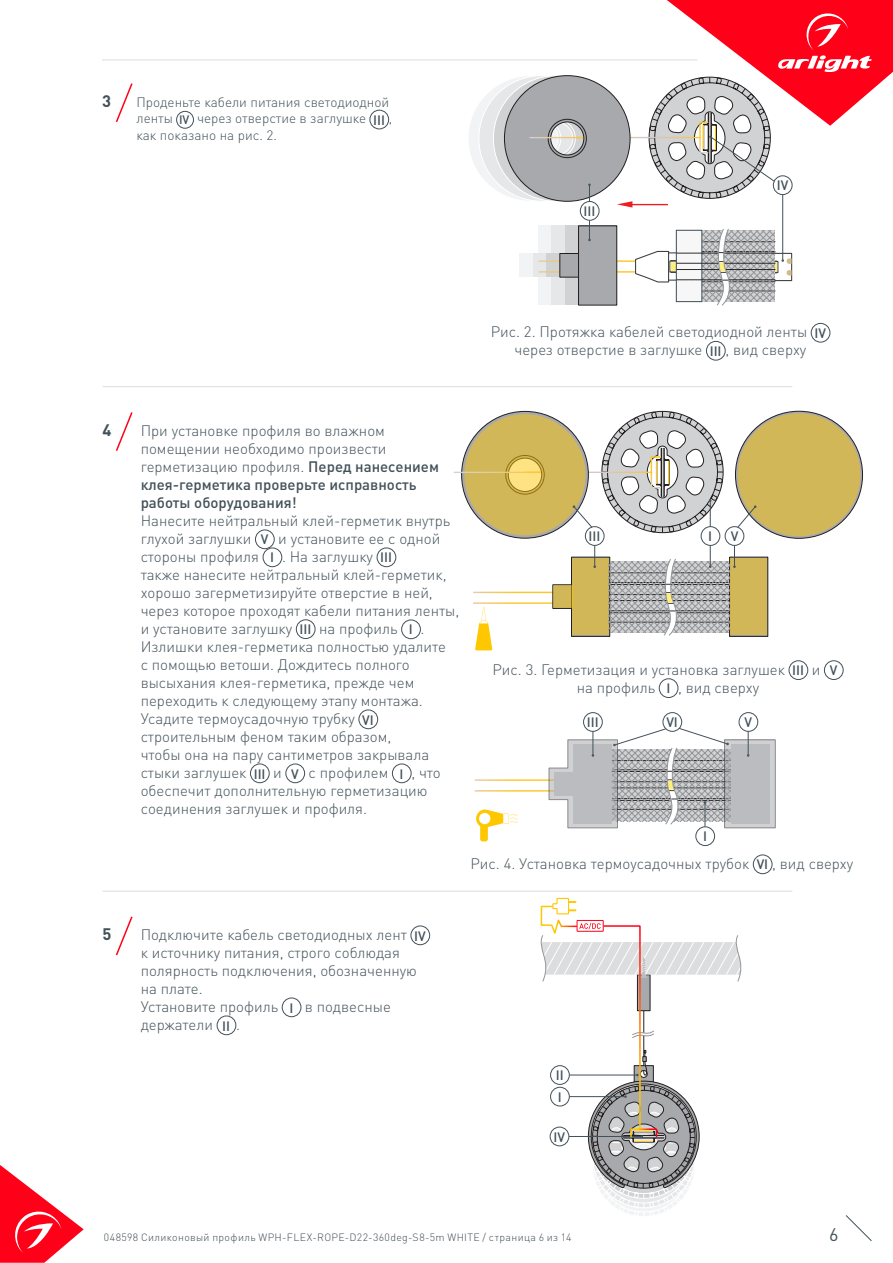
<style>
.page{position:relative;width:893px;height:1263px;background:#fff}
.page>*{position:absolute;margin:0;border:0;box-sizing:border-box;transform-origin:0 0}
.t1{font:18px "DIN Pro";color:#425159}
.t2{font:700 16.5px "DIN Pro";color:#425159}
.t3{font:300 15px/18px "DIN Pro";color:#425159}
.t4{font:300 13.5px/16.2px "DIN Pro";color:#425159}
.t5{font:500 13.5px "DIN Pro";color:#425159}
.t6{font:500 12.15px "DIN Pro";color:#425159}
.t7{font:300 10.5px "DIN Pro";letter-spacing:.035em;color:#404c52}
.s1{font-weight:500}
</style>
<div class="page">
<svg style="left:0;top:1165px;width:84px;height:98px"></svg>
<svg style="left:845px;top:1215px;width:27px;height:26px"></svg>
<hr style="left:102px;top:60px;width:595px;height:1px;background:#dcdddf">
<svg style="left:115px;top:916px;width:18px;height:40px"></svg>
<div style="left:411px;top:926px;width:19px;height:19px;border:1px solid #425159;border-radius:50%"></div>
<div style="left:282px;top:998px;width:19px;height:19px;border:1px solid #425159;border-radius:50%"></div>
<div style="left:217px;top:1016px;width:19px;height:19px;border:1px solid #425159;border-radius:50%"></div>
<hr style="left:102px;top:891px;width:690px;height:1px;background:#dcdddf">
<svg style="left:540px;top:897px;width:202px;height:319px"></svg>
<div style="left:630px;top:1128px;width:27px;height:9px;border:2px solid #fff"></div>
<div style="left:520px;top:253px;width:53px;height:24px;background:#f2f3f4"></div>
<div style="left:538px;top:226px;width:39px;height:79px;background:#f2f3f4"></div>
<div style="left:533px;top:253px;width:54px;height:24px;background:#e6e7e9"></div>
<div style="left:552px;top:226px;width:38px;height:79px;background:#e6e7e9"></div>
<div style="left:546px;top:253px;width:54px;height:24px;background:#d1d2d4"></div>
<div style="left:565px;top:226px;width:38px;height:79px;background:#d1d2d4"></div>
<hr style="left:538px;top:271px;width:99px;height:2px;background:#fff">
<hr style="left:538px;top:260px;width:97px;height:2px;background:#fff">
<div style="left:811px;top:323px;width:19px;height:19px;border:1px solid #425159;border-radius:50%"></div>
<div style="left:706px;top:341px;width:19px;height:19px;border:1px solid #425159;border-radius:50%"></div>
<div style="left:789px;top:660px;width:19px;height:20px;border:1px solid #425159;border-radius:50%"></div>
<div style="left:824px;top:660px;width:19px;height:20px;border:1px solid #425159;border-radius:50%"></div>
<div style="left:659px;top:678px;width:19px;height:20px;border:1px solid #425159;border-radius:50%"></div>
<div style="left:753px;top:855px;width:19px;height:19px;border:1px solid #425159;border-radius:50%"></div>
<hr style="left:625px;top:204px;width:43px;height:1px;background:#ee1d23">
<hr style="left:782px;top:195px;width:1px;height:65px;background:#425159">
<svg style="left:649px;top:0;width:244px;height:212px"></svg>
<div style="left:773px;top:176px;width:19px;height:19px;border:1px solid #425159;border-radius:50%"></div>
<div style="left:696px;top:827px;width:19px;height:19px;border:1px solid #425159;border-radius:50%"></div>
<hr style="left:576px;top:137px;width:123px;height:1px;background:#fff">
<svg style="left:476px;top:809px;width:42px;height:32px"></svg>
<svg style="left:115px;top:412px;width:18px;height:39px"></svg>
<div style="left:255px;top:530px;width:19px;height:19px;border:1px solid #425159;border-radius:50%"></div>
<div style="left:263px;top:548px;width:19px;height:19px;border:1px solid #425159;border-radius:50%"></div>
<div style="left:377px;top:548px;width:19px;height:19px;border:1px solid #425159;border-radius:50%"></div>
<div style="left:296px;top:620px;width:19px;height:19px;border:1px solid #425159;border-radius:50%"></div>
<div style="left:401px;top:620px;width:20px;height:19px;border:1px solid #425159;border-radius:50%"></div>
<div style="left:359px;top:710px;width:19px;height:19px;border:1px solid #425159;border-radius:50%"></div>
<div style="left:250px;top:764px;width:19px;height:19px;border:1px solid #425159;border-radius:50%"></div>
<div style="left:286px;top:764px;width:19px;height:19px;border:1px solid #425159;border-radius:50%"></div>
<div style="left:392px;top:764px;width:19px;height:19px;border:1px solid #425159;border-radius:50%"></div>
<hr style="left:102px;top:386px;width:690px;height:1px;background:#dcdddf">
<svg style="left:115px;top:83px;width:18px;height:39px"></svg>
<div style="left:176px;top:111px;width:18px;height:17px;border:1px solid #425159;border-radius:50%"></div>
<div style="left:370px;top:110px;width:19px;height:19px;border:1px solid #425159;border-radius:50%"></div>
<div style="left:560px;top:253px;width:53px;height:24px;background:#a8a9ad"></div>
<div style="left:560px;top:253px;width:53px;height:24px;border:1px solid #231f20"></div>
<div style="left:578px;top:226px;width:39px;height:79px;background:#a8a9ad"></div>
<div style="left:578px;top:226px;width:39px;height:79px;border:1px solid #231f20"></div>
<svg style="left:588px;top:220px;width:2px;height:21px"></svg>
<div style="left:580px;top:201px;width:19px;height:19px;border:1px solid #425159;border-radius:50%"></div>
<svg style="left:469px;top:75px;width:163px;height:133px"></svg>
<svg style="left:735px;top:411px;width:127px;height:127px"></svg>
<div style="left:729px;top:557px;width:39px;height:79px;border:1px solid #231f20"></div>
<div style="left:738px;top:413px;width:122px;height:123px;background:#d2b758;border-radius:50%"></div>
<div style="left:730px;top:558px;width:36px;height:77px;background:#d2b758"></div>
<div style="left:663px;top:712px;width:19px;height:19px;border:1px solid #425159;border-radius:50%"></div>
<div style="left:583px;top:712px;width:19px;height:19px;border:1px solid #425159;border-radius:50%"></div>
<div style="left:739px;top:712px;width:19px;height:19px;border:1px solid #425159;border-radius:50%"></div>
<svg style="left:634px;top:226px;width:159px;height:80px"></svg>
<svg style="left:731px;top:742px;width:42px;height:84px;background:#bdbec1"></svg>
<svg style="left:747px;top:731px;width:2px;height:25px"></svg>
<svg style="left:549px;top:728px;width:182px;height:100px"></svg>
<svg style="left:461px;top:410px;width:295px;height:240px"></svg>
<p class="t2" style="left:102px;top:90px;width:10px">3</p>
<p class="t4" style="left:136px;top:94px;width:254px">Проденьте кабели питания светодиодной ленты</p>
<p class="t6" style="left:179px;top:112px;width:12px">IV</p>
<p class="t4" style="left:197px;top:110px;width:171px">через отверстие в заглушке</p>
<p class="t5" style="left:373px;top:111px;width:13px">III</p>
<p class="t4" style="left:389px;top:110px;width:5px">,</p>
<p class="t4" style="left:136px;top:126px;width:142px">как показано на рис. 2.</p>
<p class="t5" style="left:584px;top:202px;width:13px">III</p>
<p class="t5" style="left:777px;top:176px;width:13px">IV</p>
<p class="t3" style="left:491px;top:322px;width:318px">Рис. 2. Протяжка кабелей светодиодной ленты</p>
<p class="t5" style="left:815px;top:324px;width:13px">IV</p>
<p class="t3" style="left:514px;top:340px;width:189px">через отверстие в заглушке</p>
<p class="t5" style="left:710px;top:342px;width:13px">III</p>
<p class="t3" style="left:725px;top:340px;width:82px">, вид сверху</p>
<p class="t2" style="left:102px;top:419px;width:10px">4</p>
<p class="t3" style="left:141px;top:421px;width:311px">При установке профиля во влажном помещении необходимо произвести герметизацию профиля. <span class="s1">Перед нанесением клея-герметика проверьте исправность работы оборудования!<br></span>Нанесите нейтральный клей-герметик внутрь глухой заглушки</p>
<p class="t5" style="left:261px;top:530px;width:9px">V</p>
<p class="t3" style="left:278px;top:529px;width:164px">и установите ее с одной</p>
<p class="t3" style="left:141px;top:547px;width:120px">стороны профиля</p>
<p class="t5" style="left:270px;top:548px;width:5px">I</p>
<p class="t3" style="left:282px;top:547px;width:93px">. На заглушку</p>
<p class="t5" style="left:380px;top:548px;width:13px">III</p>
<p class="t3" style="left:141px;top:565px;width:320px">также нанесите нейтральный клей-герметик, хорошо загерметизируйте отверстие в ней, через которое проходят кабели питания ленты, и установите заглушку</p>
<p class="t5" style="left:300px;top:620px;width:13px">III</p>
<p class="t3" style="left:319px;top:619px;width:80px">на профиль</p>
<p class="t5" style="left:409px;top:620px;width:5px">I</p>
<p class="t3" style="left:141px;top:619px;width:307px;text-indent:280px">.<br>Излишки клея-герметика полностью удалите с помощью ветоши. Дождитесь полного высыхания клея-герметика, прежде чем переходить к следующему этапу монтажа.<br>Усадите термоусадочную трубку</p>
<p class="t5" style="left:362px;top:710px;width:13px">VI</p>
<p class="t3" style="left:141px;top:727px;width:290px">строительным феном таким образом, чтобы она на пару сантиметров закрывала стыки заглушек</p>
<p class="t5" style="left:254px;top:764px;width:13px">III</p>
<p class="t3" style="left:273px;top:763px;width:10px">и</p>
<p class="t5" style="left:291px;top:764px;width:9px">V</p>
<p class="t3" style="left:309px;top:763px;width:81px">с профилем</p>
<p class="t5" style="left:400px;top:764px;width:5px">I</p>
<p class="t3" style="left:141px;top:763px;width:302px;text-indent:271px">, что обеспечит дополнительную герметизацию соединения заглушек и профиля.</p>
<p class="t5" style="left:589px;top:527px;width:13px">III</p>
<p class="t5" style="left:708px;top:527px;width:5px">I</p>
<p class="t3" style="left:492px;top:659px;width:294px">Рис. 3. Герметизация и установка заглушек</p>
<p class="t5" style="left:792px;top:661px;width:13px">III</p>
<p class="t3" style="left:812px;top:659px;width:10px">и</p>
<p class="t5" style="left:830px;top:661px;width:9px">V</p>
<p class="t3" style="left:577px;top:677px;width:80px">на профиль</p>
<p class="t5" style="left:666px;top:679px;width:5px">I</p>
<p class="t3" style="left:678px;top:677px;width:82px">, вид сверху</p>
<p class="t5" style="left:587px;top:713px;width:13px">III</p>
<p class="t5" style="left:666px;top:713px;width:13px">VI</p>
<p class="t5" style="left:744px;top:713px;width:9px">V</p>
<p class="t5" style="left:703px;top:827px;width:5px">I</p>
<p class="t3" style="left:470px;top:854px;width:280px">Рис. 4. Установка термоусадочных трубок</p>
<p class="t5" style="left:757px;top:855px;width:13px">VI</p>
<p class="t3" style="left:772px;top:854px;width:82px">, вид сверху</p>
<p class="t2" style="left:102px;top:923px;width:10px">5</p>
<p class="t3" style="left:141px;top:925px;width:268px">Подключите кабель светодиодных лент</p>
<p class="t5" style="left:414px;top:926px;width:13px">IV</p>
<p class="t3" style="left:141px;top:943px;width:278px">к источнику питания, строго соблюдая полярность подключения, обозначенную на плате.<br>Установите профиль</p>
<p class="t5" style="left:289px;top:998px;width:5px">I</p>
<p class="t3" style="left:305px;top:997px;width:87px">в подвесные</p>
<p class="t3" style="left:141px;top:1015px;width:74px">держатели</p>
<p class="t5" style="left:222px;top:1016px;width:9px">II</p>
<p class="t3" style="left:236px;top:1015px;width:5px">.</p>
<p class="t5" style="left:556px;top:1066px;width:9px">II</p>
<p class="t5" style="left:558px;top:1088px;width:5px">I</p>
<p class="t5" style="left:553px;top:1127px;width:13px">IV</p>
<p class="t7" style="left:104px;top:1230px;width:469px">048598 Силиконовый профиль WPH-FLEX-ROPE-D22-360deg-S8-5m WHITE / страница 6 из 14</p>
<p class="t1" style="left:829px;top:1222px;width:11px">6</p>
</div>
